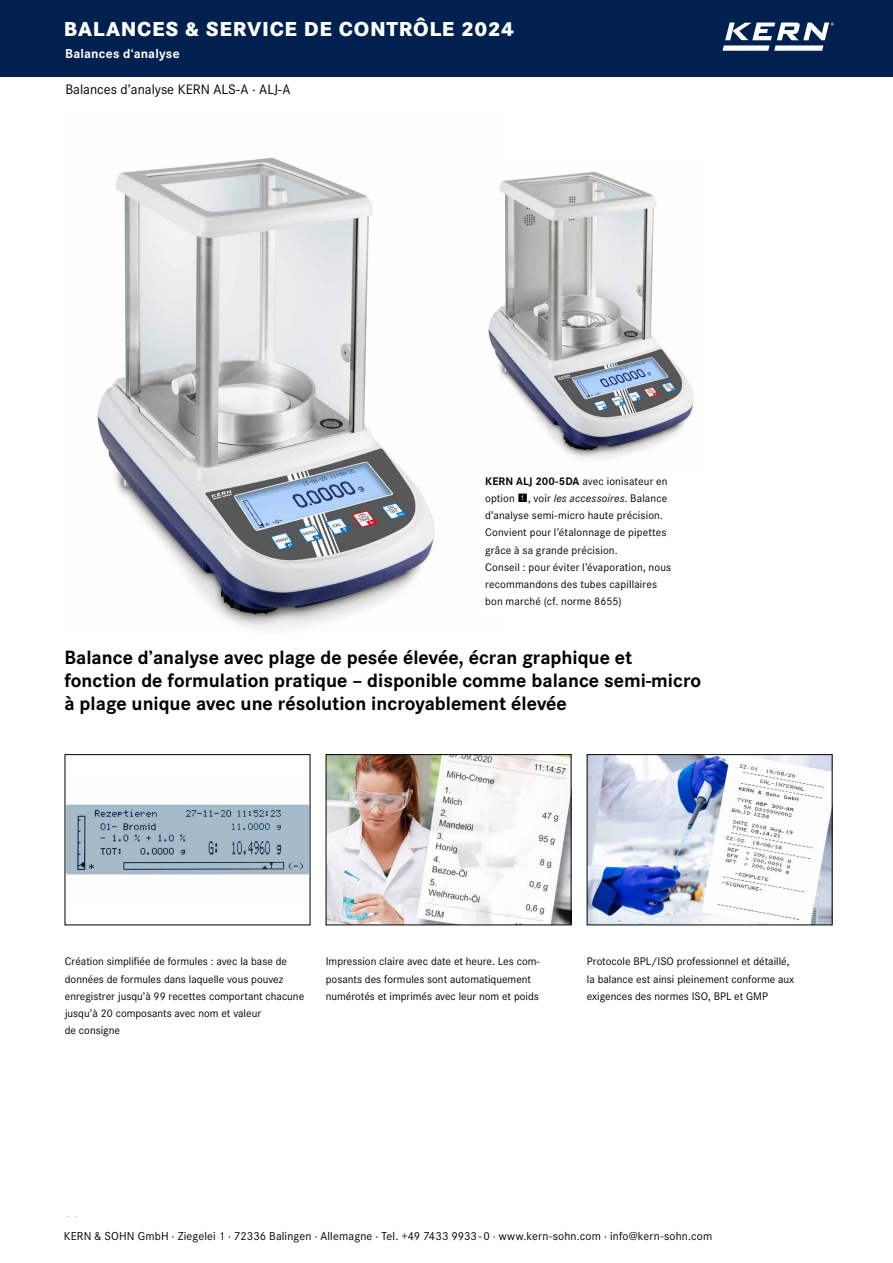
<style>
.page{position:relative;width:893px;height:1263px;background:#fff}
.page>*{position:absolute;margin:0;border:0;box-sizing:border-box;transform-origin:0 0}
.t1{font:800 21px "Corporate S Pro";letter-spacing:.035em;color:#fff}
.t2{font:700 19.95px/22.8px "Corporate S Pro";color:#000}
.t3{font:14.25px "Corporate S Pro";color:#000}
.t4{font:700 13.5px "Corporate S Pro";letter-spacing:.01em;color:#fff}
.t5{font:12px "Corporate S Pro";letter-spacing:.015em;color:#000}
.t6{font:11.4px/17.1px "Corporate S Pro";color:#000}
.s1{font-weight:700}
.s2{font-family:"Square Frame Neg"}
.s3{font-style:italic}
</style>
<div class="page">
<img style="left:97px;top:157px;width:338px;height:472px">
<img style="left:488px;top:172px;width:206px;height:287px">
<img style="left:67px;top:804px;width:241px;height:75px">
<img style="left:328px;top:756px;width:241px;height:167px">
<div style="left:326px;top:754px;width:245px;height:171px;border:1px solid #000"></div>
<img style="left:589px;top:756px;width:241px;height:167px">
<div style="left:0;top:0;width:893px;height:76px;background:#00214f"></div>
<svg style="left:722px;top:23px;width:112px;height:28px"></svg>
<h1 class="t1" style="left:64px;top:12px;width:452px">BALANCES &amp; SERVICE DE CONTRÔLE 2024</h1>
<p class="t4" style="left:65px;top:43px;width:116px">Balances d‘analyse</p>
<p class="t3" style="left:65px;top:79px;width:227px">Balances dʼanalyse KERN ALS-A · ALJ-A</p>
<p class="t6" style="left:485px;top:472px;width:188px"><span class="s1">KERN ALJ 200-5DA</span> avec ionisateur en option <span class="s2">1</span>, voir <span class="s3">les accessoires</span>. Balance dʼanalyse semi-micro haute précision.<br>Convient pour l’étalonnage de pipettes grâce à sa grande précision.<br>Conseil : pour éviter l’évaporation, nous recommandons des tubes capillaires bon marché (cf. norme 8655)</p>
<h2 class="t2" style="left:64px;top:645px;width:638px">Balance dʼanalyse avec plage de pesée élevée, écran graphique et fonction de formulation pratique – disponible comme balance semi-micro à plage unique avec une résolution incroyablement élevée</h2>
<p class="t6" style="left:65px;top:952px;width:241px">Création simplifiée de formules : avec la base de données de formules dans laquelle vous pouvez enregistrer jusquʼà 99 recettes comportant chacune jusqu’à 20 composants avec nom et valeur<br>de consigne</p>
<p class="t6" style="left:326px;top:952px;width:215px">Impression claire avec date et heure. Les com&shy;posants des formules sont automatiquement numérotés et imprimés avec leur nom et poids</p>
<p class="t6" style="left:587px;top:952px;width:209px">Protocole BPL/ISO professionnel et détaillé, la balance est ainsi pleinement conforme aux exigences des normes ISO, BPL et GMP</p>
<p class="t5" style="left:64px;top:1227px;width:650px">KERN &amp; SOHN GmbH · Ziegelei 1 · 72336 Balingen · Allemagne · Tel. +49 7433 9933 - 0 · www.kern-sohn.com · info@kern-sohn.com</p>
</div>
